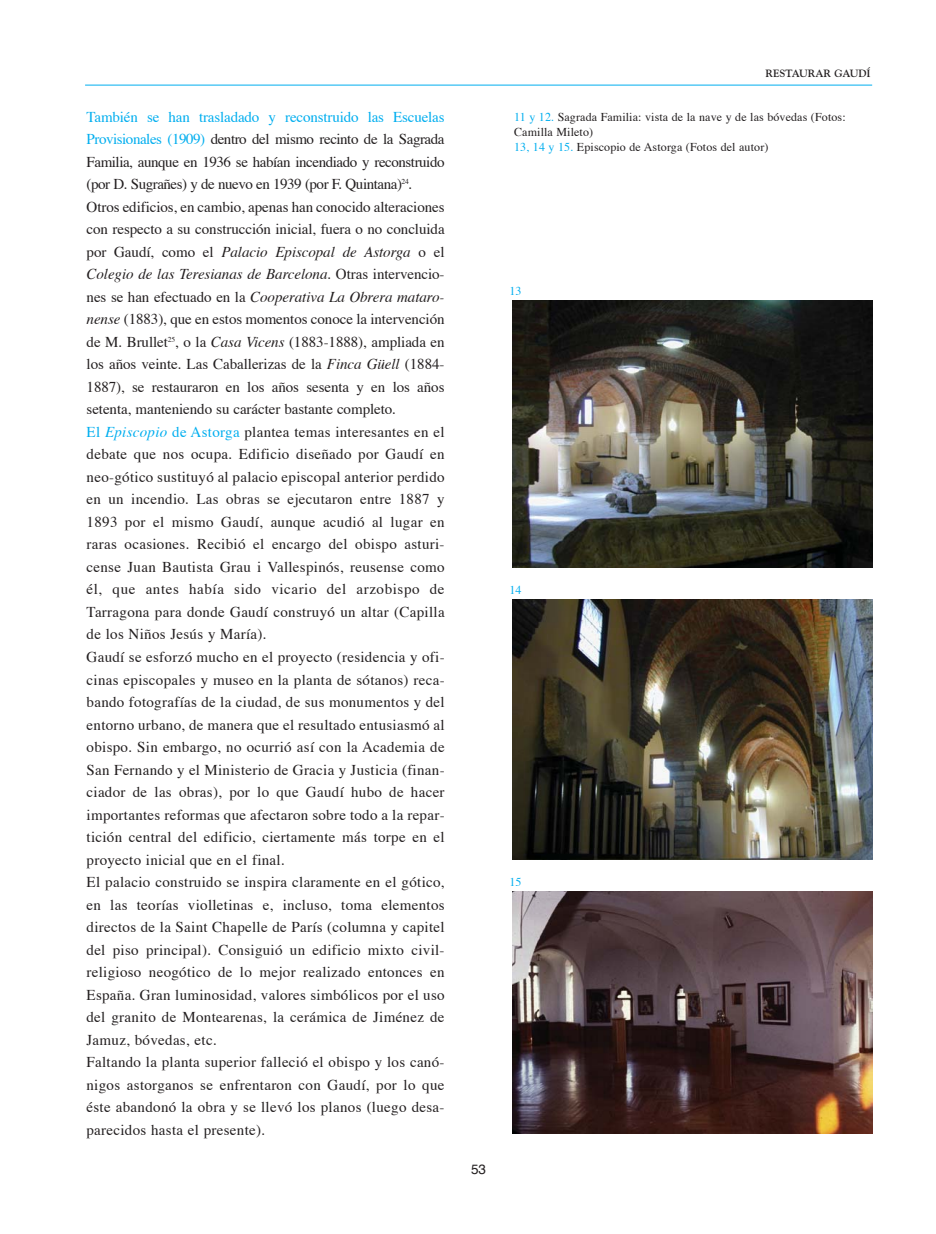
<style>
.page{position:relative;width:936px;height:1234px;background:#fff}
.page>*{position:absolute;margin:0;border:0;box-sizing:border-box;transform-origin:0 0}
.t1{font:15px/22.5px "Times";letter-spacing:.02em;color:#231f20}
.t2{font:13.5px "Helvetica";color:#231f20}
.t3{font:12px/15px "Times";letter-spacing:.01em;color:#231f20}
.t4{font:12px "Times";color:#00aeef}
.t5{font:700 10.5px "Goudy";color:#231f20}
.s1{color:#00aeef}
.s2{font-style:italic}
.s3{font-style:italic;color:#00aeef}
</style>
<div class="page">
<hr style="left:85px;top:85px;width:787px;height:1px;background:#00aeef">
<img style="left:512px;top:300px;width:360px;height:267px">
<img style="left:512px;top:599px;width:360px;height:260px">
<img style="left:512px;top:891px;width:360px;height:242px">
<p class="t1" style="left:86px;top:106px;width:360px"><span class="s1">También se han trasladado y reconstruido las Escuelas Provisionales (1909)</span> dentro del mismo recinto de la Sagrada Familia, aunque en 1936 se habían incendiado y reconstruido (por D. Sugrañes) y de nuevo en 1939 (por F. Quintana)<sup>24</sup>.<br>Otros edificios, en cambio, apenas han conocido alteraciones con respecto a su construcción inicial, fuera o no concluida por Gaudí, como el <span class="s2">Palacio Episcopal de Astorga</span> o el <span class="s2">Colegio de las Teresianas de Barcelona</span>. Otras intervencio&shy;nes se han efectuado en la <span class="s2">Cooperativa La Obrera mataro&shy;nense</span> (1883), que en estos momentos conoce la intervención de M. Brullet<sup>25</sup>, o la <span class="s2">Casa Vicens</span> (1883-1888), ampliada en los años veinte. Las Caballerizas de la <span class="s2">Finca Güell</span> (1884- 1887), se restauraron en los años sesenta y en los años setenta, manteniendo su carácter bastante completo.<br><span class="s1">El</span> <span class="s3">Episcopio</span> <span class="s1">de Astorga</span> plantea temas interesantes en el debate que nos ocupa. Edificio diseñado por Gaudí en neo-gótico sustituyó al palacio episcopal anterior perdido en un incendio. Las obras se ejecutaron entre 1887 y 1893 por el mismo Gaudí, aunque acudió al lugar en raras ocasiones. Recibió el encargo del obispo asturi&shy;cense Juan Bautista Grau i Vallespinós, reusense como él, que antes había sido vicario del arzobispo de Tarragona para donde Gaudí construyó un altar (Capilla de los Niños Jesús y María).<br>Gaudí se esforzó mucho en el proyecto (residencia y ofi&shy;cinas episcopales y museo en la planta de sótanos) reca&shy;bando fotografías de la ciudad, de sus monumentos y del entorno urbano, de manera que el resultado entusiasmó al obispo. Sin embargo, no ocurrió así con la Academia de San Fernando y el Ministerio de Gracia y Justicia (finan&shy;ciador de las obras), por lo que Gaudí hubo de hacer importantes reformas que afectaron sobre todo a la repar&shy;tición central del edificio, ciertamente más torpe en el proyecto inicial que en el final.<br>El palacio construido se inspira claramente en el gótico, en las teorías violletinas e, incluso, toma elementos directos de la Saint Chapelle de París (columna y capitel del piso principal). Consiguió un edificio mixto civil&shy;religioso neogótico de lo mejor realizado entonces en España. Gran luminosidad, valores simbólicos por el uso del granito de Montearenas, la cerámica de Jiménez de Jamuz, bóvedas, etc.<br>Faltando la planta superior falleció el obispo y los canó&shy;nigos astorganos se enfrentaron con Gaudí, por lo que éste abandonó la obra y se llevó los planos (luego desa&shy;parecidos hasta el presente).</p>
<p class="t5" style="left:765px;top:69px;width:107px">RESTAURAR GAUDÍ</p>
<p class="t3" style="left:514px;top:110px;width:333px"><span class="s1">11 y 12.</span> Sagrada Familia: vista de la nave y de las bóvedas (Fotos:<br>Camilla Mileto)<br><span class="s1">13, 14 y 15.</span> Episcopio de Astorga (Fotos del autor)</p>
<p class="t4" style="left:509px;top:286px;width:13px">13</p>
<p class="t4" style="left:509px;top:585px;width:13px">14</p>
<p class="t4" style="left:509px;top:876px;width:13px">15</p>
<p class="t2" style="left:471px;top:1163px;width:17px">53</p>
</div>
